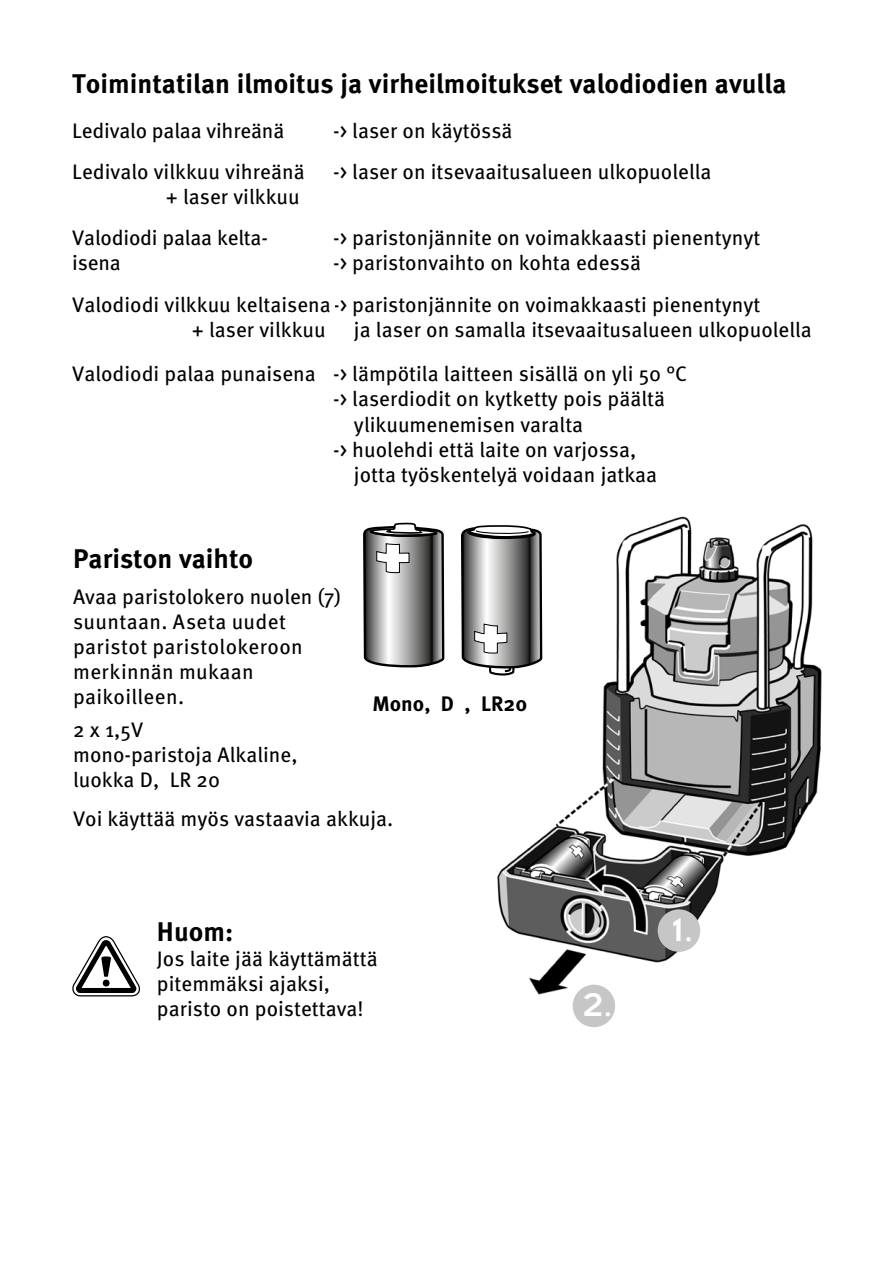
<style>
.page{position:relative;width:893px;height:1263px;background:#fff}
.page>*{position:absolute;margin:0;border:0;box-sizing:border-box;transform-origin:0 0}
.t1{font:36px "Insignia";color:#fff}
.t2{font:700 27px "Meta Pro";color:#000}
.t3{font:21px/25.2px "Meta Pro";color:#000}
.t4{font:700 21px "Meta Pro";color:#000}
</style>
<div class="page">
<img style="left:497px;top:516px;width:325px;height:478px">
<div style="left:658px;top:909px;width:42px;height:43px;background:#c6c6c6;border-radius:50%"></div>
<div style="left:573px;top:985px;width:42px;height:42px;background:#c6c6c6;border-radius:50%"></div>
<svg style="left:363px;top:522px;width:82px;height:146px;background:#8c8c8c"></svg>
<svg style="left:461px;top:524px;width:82px;height:153px"></svg>
<svg style="left:72px;top:936px;width:69px;height:61px"></svg>
<p class="t2" style="left:72px;top:62px;width:716px">Toimintatilan ilmoitus ja virheilmoitukset valodiodien avulla</p>
<p class="t3" style="left:72px;top:117px;width:214px">Ledivalo palaa vihreänä</p>
<p class="t3" style="left:333px;top:158px;width:380px">-&gt; laser on itsevaaitusalueen ulkopuolella</p>
<p class="t3" style="left:333px;top:117px;width:181px">-&gt; laser on käytössä</p>
<p class="t3" style="left:72px;top:158px;width:234px;text-align:right">Ledivalo vilkkuu vihreänä + laser vilkkuu</p>
<p class="t3" style="left:72px;top:224px;width:197px">Valodiodi palaa kelta&shy;isena</p>
<p class="t3" style="left:333px;top:224px;width:429px">-&gt; paristonjännite on voimakkaasti pienentynyt -&gt; paristonvaihto on kohta edessä</p>
<p class="t3" style="left:354px;top:291px;width:459px;text-indent:-282px">Valodiodi vilkkuu keltaisena-&gt; paristonjännite on voimakkaasti pienentynyt<br>ja laser on samalla itsevaaitusalueen ulkopuolella</p>
<p class="t3" style="left:333px;top:360px;width:356px">-&gt; lämpötila laitteen sisällä on yli 50 °C</p>
<p class="t3" style="left:333px;top:385px;width:333px">-&gt; laserdiodit on kytketty pois päältä</p>
<p class="t3" style="left:354px;top:410px;width:231px">ylikuumenemisen varalta</p>
<p class="t3" style="left:333px;top:435px;width:305px">-&gt; huolehdi että laite on varjossa,</p>
<p class="t3" style="left:354px;top:461px;width:305px">jotta työskentelyä voidaan jatkaa</p>
<p class="t3" style="left:72px;top:306px;width:255px;line-height:44.1px;text-indent:120px">+ laser vilkkuu<br>Valodiodi palaa punaisena</p>
<p class="t2" style="left:73px;top:537px;width:182px">Pariston vaihto</p>
<p class="t3" style="left:73px;top:582px;width:269px">Avaa paristolokero nuolen (7) suuntaan. Aseta uudet paristot paristolokeroon merkinnän mukaan paikoilleen.</p>
<p class="t3" style="left:73px;top:716px;width:226px">2 x 1,5V<br>mono-paristoja Alkaline, luokka D, LR 20</p>
<p class="t4" style="left:372px;top:687px;width:156px">Mono, D , LR20</p>
<p class="t3" style="left:73px;top:805px;width:322px">Voi käyttää myös vastaavia akkuja.</p>
<p class="t2" style="left:157px;top:910px;width:78px">Huom:</p>
<p class="t3" style="left:157px;top:944px;width:222px">Jos laite jää käyttämättä pitemmäksi ajaksi, paristo on poistettava!</p>
<h1 class="t1" style="left:583px;top:986px;width:31px">2.</h1>
<h1 class="t1" style="left:673px;top:911px;width:23px">1.</h1>
</div>
